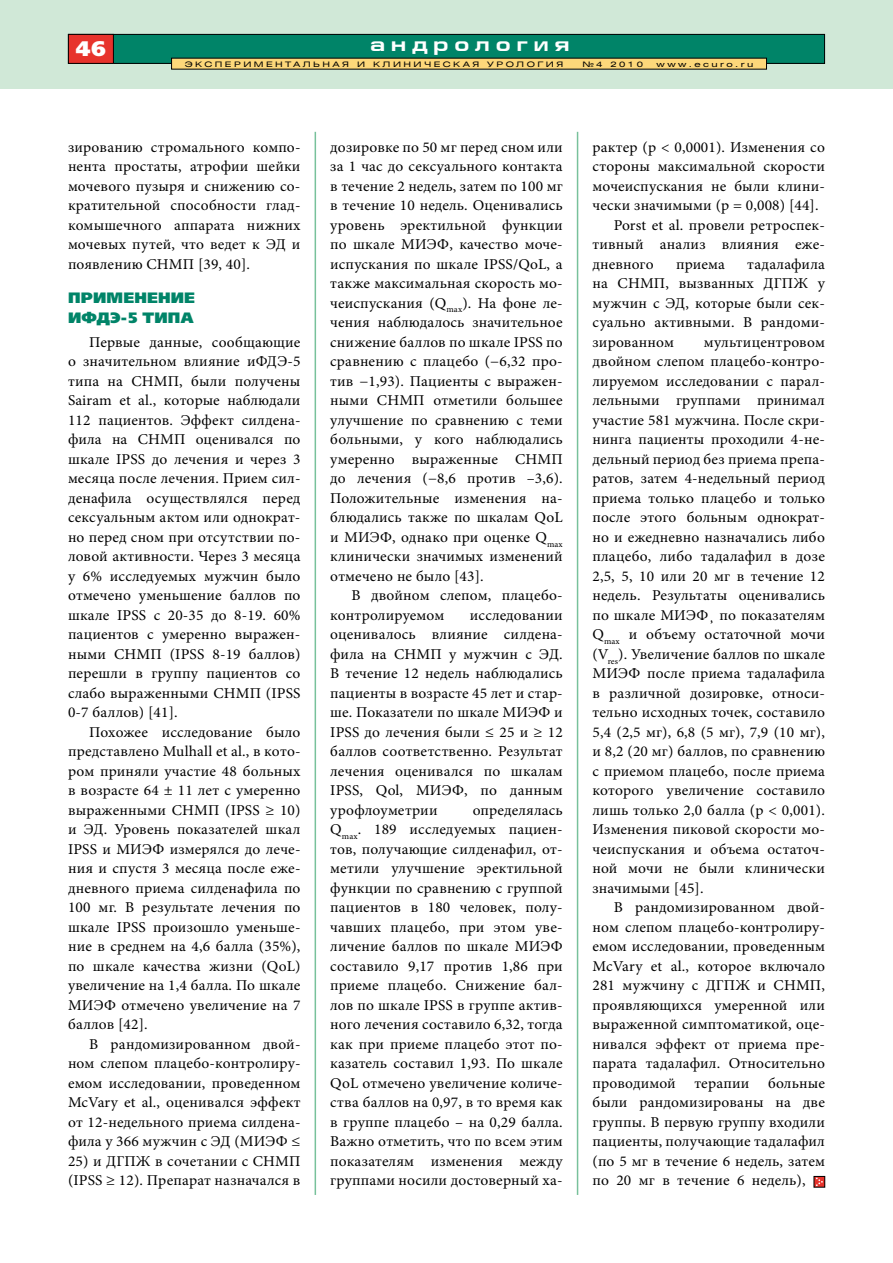
<style>
.page{position:relative;width:893px;height:1263px;background:#fff}
.page>*{position:absolute;margin:0;border:0;box-sizing:border-box;transform-origin:0 0}
.t1{font:21px "Free Set Black C";color:#fff}
.t2{font:700 19.5px "Europe Ext";letter-spacing:.3em;color:#fff}
.t3{font:15px/19.5px "Minion Pro";letter-spacing:.01em;color:#000;text-align:justify}
.t4{font:15px/19.5px "Free Set Black C";letter-spacing:.01em;color:#008468}
.t5{font:7.5px "Helios Ext";letter-spacing:.26em;color:#000;scale:1.25 1}
</style>
<div class="page">
<div style="left:0;top:0;width:893px;height:89px;background:#d0e8d7"></div>
<div style="left:68px;top:34px;width:757px;height:29px;background:#008468"></div>
<div style="left:68px;top:34px;width:757px;height:30px;border:1px solid #000"></div>
<div style="left:68px;top:34px;width:45px;height:29px;background:#e7332c"></div>
<div style="left:68px;top:34px;width:46px;height:30px;border:1px solid #000"></div>
<svg style="left:171px;top:58px;width:596px;height:12px;background:#d7b96a"></svg>
<hr style="left:315px;top:132px;width:1px;height:1063px;background:#78c19b">
<hr style="left:577px;top:132px;width:1px;height:1063px;background:#78c19b">
<hr style="left:892px;top:0;width:1px;height:1263px;background:#fff">
<div style="left:814px;top:1176px;width:11px;height:11px;border:1px solid #000"></div>
<svg style="left:816px;top:1177px;width:7px;height:9px"></svg>
<h1 class="t1" style="left:75px;top:37px;width:33px">46</h1>
<h2 class="t2" style="left:370px;top:33px;width:201px">андрология</h2>
<p class="t5" style="left:185px;top:59px;width:145px">ЭксперименТАЛЬН АЯ И</p>
<p class="t5" style="left:373px;top:59px;width:25px">КЛИНИ</p>
<p class="t5" style="left:424px;top:59px;width:16px">Ч ЕСК</p>
<p class="t5" style="left:463px;top:59px;width:82px">АЯ УР ОЛОГИ Я</p>
<p class="t5" style="left:582px;top:59px;width:50px">№4 2010</p>
<p class="t5" style="left:657px;top:59px;width:79px">www.ecuro.ru</p>
<p class="t3" style="left:68px;top:137px;width:234px">зированию стромального компо&shy;нента простаты, атрофии шейки мочевого пузыря и снижению со&shy;кратительной способности глад&shy;комышечного аппарата нижних мочевых путей, что ведет к ЭД и появлению СНМП [39, 40].</p>
<p class="t4" style="left:68px;top:288px;width:129px">Применение иФДЭ-5 типа</p>
<p class="t3" style="left:68px;top:332px;width:234px;text-indent:21px">Первые данные, сообщающие о значительном влияние иФДЭ-5 типа на СНМП, были получены Sairam et al., которые наблюдали 112 пациентов. Эффект силдена&shy;фила на СНМП оценивался по шкале IPSS до лечения и через 3 месяца после лечения. Прием сил&shy;денафила осуществлялся перед сексуальным актом или однократ&shy;но перед сном при отсутствии по&shy;ловой активности. Через 3 месяца у 6% исследуемых мужчин было отмечено уменьшение баллов по шкале IPSS с 20-35 до 8-19. 60% пациентов с умеренно выражен&shy;ными СНМП (IPSS 8-19 баллов) перешли в группу пациентов со слабо выраженными СНМП (IPSS 0-7 баллов) [41].</p>
<p class="t3" style="left:68px;top:722px;width:234px;text-indent:21px">Похожее исследование было представлено Mulhall et al., в кото&shy;ром приняли участие 48 больных в возрасте 64 ± 11 лет с умеренно выраженными СНМП (IPSS ≥ 10) и ЭД. Уровень показателей шкал IPSS и МИЭФ измерялся до лече&shy;ния и спустя 3 месяца после еже&shy;дневного приема силденафила по 100 мг. В результате лечения по шкале IPSS произошло уменьше&shy;ние в среднем на 4,6 балла (35%), по шкале качества жизни (QoL) увеличение на 1,4 балла. По шкале МИЭФ отмечено увеличение на 7 баллов [42].</p>
<p class="t3" style="left:68px;top:1034px;width:234px;text-indent:21px">В рандомизированном двой&shy;ном слепом плацебо-контролиру&shy;емом исследовании, проведенном McVary et al., оценивался эффект от 12-недельного приема силдена&shy;фила у 366 мужчин с ЭД (МИЭФ ≤</p>
<p class="t3" style="left:68px;top:1151px;width:234px">25) и ДГПЖ в сочетании с СНМП (IPSS ≥ 12). Препарат назначался в</p>
<p class="t3" style="left:330px;top:137px;width:234px">дозировке по 50 мг перед сном или за 1 час до сексуального контакта в течение 2 недель, затем по 100 мг в течение 10 недель. Оценивались уровень эректильной функции по шкале МИЭФ, качество моче&shy;испускания по шкале IPSS/QoL, а также максимальная скорость мо&shy;чеиспускания (Q<sub>max</sub>). На фоне ле&shy;чения наблюдалось значительное снижение баллов по шкале IPSS по сравнению с плацебо (−6,32 про&shy;тив −1,93). Пациенты с выражен&shy;ными СНМП отметили большее улучшение по сравнению с теми больными, у кого наблюдались умеренно выраженные СНМП до лечения (−8,6 против –3,6).<br>Положительные изменения на&shy;блюдались также по шкалам QoL и МИЭФ, однако при оценке Q<sub>max </sub>клинически значимых изменений отмечено не было [43].</p>
<p class="t3" style="left:330px;top:586px;width:234px;text-indent:21px">В двойном слепом, плацебо&shy;контролируемом</p>
<p class="t3" style="left:330px;top:605px;width:234px;text-indent:140px">исследовании оценивалось влияние силдена&shy;фила на СНМП у мужчин с ЭД.<br>В течение 12 недель наблюдались пациенты в возрасте 45 лет и стар&shy;ше. Показатели по шкале МИЭФ и IPSS до лечения были ≤ 25 и ≥ 12 баллов соответственно. Результат лечения оценивался по шкалам IPSS, Qol, МИЭФ, по данным урофлоуметрии</p>
<p class="t3" style="left:330px;top:800px;width:234px;text-indent:142px">определялась Q<sub>max</sub>. 189 исследуемых пациен&shy;тов, получающие силденафил, от&shy;метили улучшение эректильной функции по сравнению с группой пациентов в 180 человек, полу&shy;чавших плацебо, при этом уве&shy;личение баллов по шкале МИЭФ составило 9,17 против 1,86 при приеме плацебо. Снижение бал&shy;лов по шкале IPSS в группе актив&shy;ного лечения составило 6,32, тогда как при приеме плацебо этот по&shy;казатель составил 1,93. По шкале QoL отмечено увеличение количе&shy;ства баллов на 0,97, в то время как в группе плацебо – на 0,29 балла.<br>Важно отметить, что по всем этим показателям изменения между группами носили достоверный ха-</p>
<p class="t3" style="left:592px;top:137px;width:234px">рактер (p &lt; 0,0001). Изменения со</p>
<p class="t3" style="left:592px;top:157px;width:234px">стороны максимальной скорости</p>
<p class="t3" style="left:592px;top:176px;width:234px">мочеиспускания не были клини-</p>
<p class="t3" style="left:592px;top:196px;width:228px">чески значимыми (р = 0,008) [44].</p>
<p class="t3" style="left:614px;top:215px;width:213px">Porst et al. провели ретроспек-</p>
<p class="t3" style="left:592px;top:235px;width:234px">тивный анализ влияния еже-</p>
<p class="t3" style="left:592px;top:254px;width:63px">дневного</p>
<p class="t3" style="left:676px;top:254px;width:50px">приема</p>
<p class="t3" style="left:592px;top:254px;width:234px;text-indent:155px">тадалафила на СНМП, вызванных ДГПЖ у мужчин с ЭД, которые были сек&shy;суально активными. В рандоми&shy;зированном</p>
<p class="t3" style="left:592px;top:332px;width:234px;text-indent:111px">мультицентровом двойном слепом плацебо-контро&shy;лируемом исследовании с парал&shy;лельными группами принимал участие 581 мужчина. После скри&shy;нинга пациенты проходили 4-не&shy;дельный период без приема препа&shy;ратов, затем 4-недельный период приема только плацебо и только после этого больным однократ&shy;но и ежедневно назначались либо плацебо, либо тадалафил в дозе 2,5, 5, 10 или 20 мг в течение 12 недель. Результаты оценивались по шкале МИЭФ¸ по показателям Q<sub>max</sub> и объему остаточной мочи (V<sub>res</sub>). Увеличение баллов по шкале МИЭФ после приема тадалафила в различной дозировке, относи&shy;тельно исходных точек, составило 5,4 (2,5 мг), 6,8 (5 мг), 7,9 (10 мг), и 8,2 (20 мг) баллов, по сравнению с приемом плацебо, после приема которого увеличение составило лишь только 2,0 балла (р &lt; 0,001).<br>Изменения пиковой скорости мо&shy;чеиспускания и объема остаточ&shy;ной мочи не были клинически значимыми [45].</p>
<p class="t3" style="left:592px;top:898px;width:234px;text-indent:21px">В рандомизированном двой&shy;ном слепом плацебо-контролиру&shy;емом исследовании, проведенным McVary et al., которое включало 281 мужчину с ДГПЖ и СНМП, проявляющихся умеренной или выраженной симптоматикой, оце&shy;нивался эффект от приема пре&shy;парата тадалафил. Относительно проводимой терапии больные были рандомизированы на две группы. В первую группу входили пациенты, получающие тадалафил (по 5 мг в течение 6 недель, затем по 20 мг в течение 6 недель),</p>
</div>
